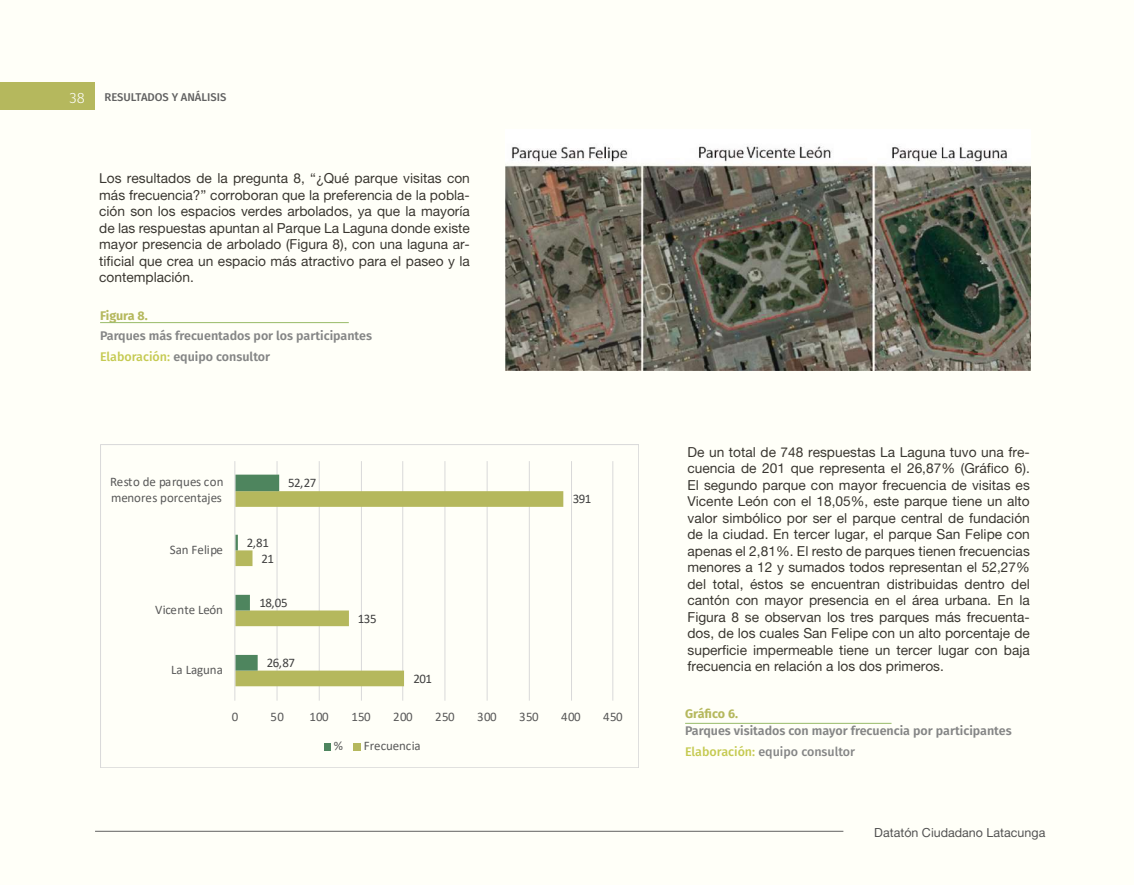
<style>
.page{position:relative;width:1134px;height:886px;background:#fff}
.page>*{position:absolute;margin:0;border:0;box-sizing:border-box;transform-origin:0 0}
.t1{font:300 15px "Fira Sans";color:#fff}
.t2{font:13.75px/16.5px "Alte Haas Grotesk";color:#393630;text-align:justify}
.t3{font:13px/16px "Calibri";letter-spacing:.005em;color:#595959}
.t4{font:13px "Calibri";letter-spacing:-.04em;color:#404040}
.t5{font:600 12.5px "Fira Sans";color:#858686}
.t6{font:500 12.5px "Fira Sans";color:#858686}
.t7{font:12.5px "Alte Haas Grotesk";color:#525252}
.t8{font:700 12.5px "Fira Sans";letter-spacing:-.01em;color:#b5b85d}
.t9{font:500 11.25px "Fira Sans";color:#616161}
.s1{font-weight:500;color:#c5ca51}
.s2{color:#c5ca51}
</style>
<div class="page">
<div style="left:0;top:0;width:1134px;height:885px;background:#fffff8"></div>
<div style="left:0;top:82px;width:95px;height:27px;background:#b5b85d"></div>
<hr style="left:95px;top:831px;width:748px;height:1px;background:#616161">
<hr style="left:100px;top:322px;width:249px;height:1px;background:#98bb69">
<hr style="left:685px;top:723px;width:206px;height:1px;background:#98bb69">
<img style="left:505px;top:146px;width:525px;height:224px">
<svg style="left:100px;top:444px;width:538px;height:323px"></svg>
<p class="t1" style="left:70px;top:87px;width:17px">38</p>
<p class="t9" style="left:105px;top:88px;width:123px">RESULTADOS Y ANÁLISIS</p>
<p class="t2" style="left:99px;top:170px;width:372px">Los resultados de la pregunta 8, “¿Qué parque visitas con más frecuencia?” corroboran que la preferencia de la pobla&shy;ción son los espacios verdes arbolados, ya que la mayoría de las respuestas apuntan al Parque La Laguna donde existe mayor presencia de arbolado (Figura 8), con una laguna ar&shy;tificial que crea un espacio más atractivo para el paseo y la contemplación.</p>
<p class="t8" style="left:100px;top:305px;width:49px">Figura 8.</p>
<p class="t5" style="left:100px;top:325px;width:273px">Parques más frecuentados por los participantes</p>
<p class="t5" style="left:100px;top:346px;width:172px"><span class="s1">Elaboración:</span> equipo consultor</p>
<p class="t3" style="left:110px;top:474px;width:115px">Resto de parques con menores porcentajes</p>
<p class="t3" style="left:170px;top:542px;width:54px">San Felipe</p>
<p class="t3" style="left:155px;top:602px;width:69px">Vicente León</p>
<p class="t3" style="left:171px;top:662px;width:53px">La Laguna</p>
<p class="t4" style="left:288px;top:474px;width:30px">52,27</p>
<p class="t4" style="left:247px;top:534px;width:24px">2,81</p>
<p class="t4" style="left:262px;top:549px;width:14px">21</p>
<p class="t4" style="left:259px;top:594px;width:30px">18,05</p>
<p class="t4" style="left:267px;top:654px;width:30px">26,87</p>
<p class="t4" style="left:358px;top:609px;width:20px">135</p>
<p class="t4" style="left:413px;top:669px;width:20px">201</p>
<p class="t4" style="left:573px;top:489px;width:20px">391</p>
<p class="t3" style="left:232px;top:709px;width:8px">0</p>
<p class="t3" style="left:271px;top:709px;width:15px">50</p>
<p class="t3" style="left:309px;top:709px;width:21px">100</p>
<p class="t3" style="left:351px;top:709px;width:21px">150</p>
<p class="t3" style="left:393px;top:709px;width:21px">200</p>
<p class="t3" style="left:435px;top:709px;width:21px">250</p>
<p class="t3" style="left:477px;top:709px;width:21px">300</p>
<p class="t3" style="left:519px;top:709px;width:21px">350</p>
<p class="t3" style="left:561px;top:709px;width:21px">400</p>
<p class="t3" style="left:603px;top:709px;width:21px">450</p>
<p class="t3" style="left:334px;top:737px;width:11px">%</p>
<p class="t3" style="left:364px;top:737px;width:58px">Frecuencia</p>
<p class="t2" style="left:687px;top:443px;width:344px">De un total de 748 respuestas La Laguna tuvo una fre&shy;cuencia de 201 que representa el 26,87% (Gráfico 6).<br>El segundo parque con mayor frecuencia de visitas es Vicente León con el 18,05%, este parque tiene un alto valor simbólico por ser el parque central de fundación de la ciudad. En tercer lugar, el parque San Felipe con apenas el 2,81%. El resto de parques tienen frecuencias menores a 12 y sumados todos representan el 52,27% del total, éstos se encuentran distribuidas dentro del cantón con mayor presencia en el área urbana. En la Figura 8 se observan los tres parques más frecuenta&shy;dos, de los cuales San Felipe con un alto porcentaje de superficie impermeable tiene un tercer lugar con baja frecuencia en relación a los dos primeros.</p>
<p class="t8" style="left:685px;top:703px;width:55px">Gráfico 6.</p>
<p class="t5" style="left:685px;top:720px;width:328px">Parques visitados con mayor frecuencia por participantes</p>
<p class="t6" style="left:685px;top:741px;width:172px"><span class="s2">Elaboración:</span> equipo consultor</p>
<p class="t7" style="left:874px;top:825px;width:173px">Datatón Ciudadano Latacunga</p>
</div>
